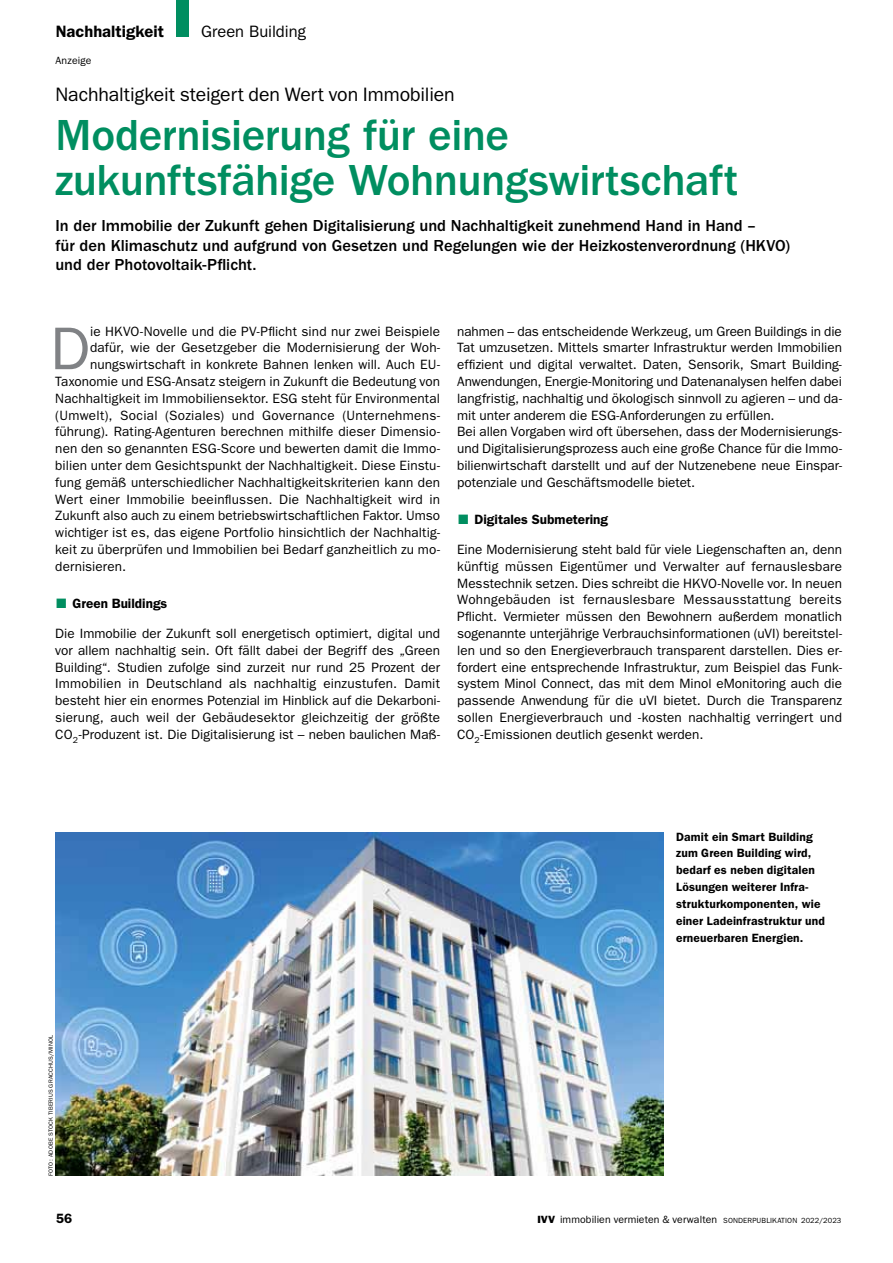
<style>
.page{position:relative;width:893px;height:1263px;background:#fff}
.page>*{position:absolute;margin:0;border:0;box-sizing:border-box;transform-origin:0 0}
.t1{font:60.45px "ITC Franklin Gothic Std";color:#808285}
.t2{font:500 45px/45px "ITC Franklin Gothic Std";letter-spacing:-.01em;color:#008e60}
.t3{font:19.5px "ITC Franklin Gothic Std";letter-spacing:-.005em;color:#000}
.t4{font:500 16.5px/19.5px "ITC Franklin Gothic Std";letter-spacing:-.005em;color:#000}
.t5{font:600 16.5px "ITC Franklin Gothic Std";color:#000}
.t6{font:16.5px "ITC Franklin Gothic Std";color:#000}
.t7{font:13.5px/16.8px "ITC Franklin Gothic Std";letter-spacing:.005em;color:#000;text-align:justify}
.t8{font:600 13.5px "ITC Franklin Gothic Std";color:#000}
.t9{font:600 12px/16.8px "ITC Franklin Gothic Std";letter-spacing:.015em;color:#000}
.t10{font:10.5px "ITC Franklin Gothic Std";letter-spacing:.01em;color:#000}
.t11{font:6px "ITC Franklin Gothic Std";letter-spacing:.035em;color:#000}
.s1{color:#008e60}
.s2{font-family:"ITC Franklin Gothic Std Hvy"}
.s3{font-size:7.5px}
</style>
<div class="page">
<img style="left:55px;top:833px;width:608px;height:343px">
<p class="t5" style="left:56px;top:21px;width:110px">Nachhaltigkeit</p>
<p class="t6" style="left:201px;top:22px;width:106px">Green Building</p>
<p class="t10" style="left:55px;top:55px;width:38px">Anzeige</p>
<h3 class="t3" style="left:55px;top:83px;width:401px">Nachhaltigkeit steigert den Wert von I mmobilien</h3>
<h2 class="t2" style="left:55px;top:113px;width:685px">Modernisierung für eine zukunftsfähige Wohnungswirtschaft</h2>
<p class="t4" style="left:55px;top:216px;width:736px">In der Immobilie der Zukunft gehen Digitalisierung und Nachhaltigkeit zunehmend Hand in Hand –<br>für den Klimaschutz und aufgrund von Gesetzen und Regelungen wie der Heizkostenverordnung (HKVO) und der Photovoltaik-Pflicht.</p>
<h1 class="t1" style="left:50px;top:314px;width:34px">D</h1>
<p class="t7" style="left:90px;top:323px;width:351px">ie HKVO-Novelle und die PV-Pflicht sind nur zwei Beispiele</p>
<p class="t7" style="left:90px;top:339px;width:352px">dafür, wie der Gesetzgeber die Modernisierung der Woh-</p>
<p class="t7" style="left:90px;top:356px;width:352px">nungswirtschaft in konkrete Bahnen lenken will. Auch EU-</p>
<p class="t7" style="left:55px;top:373px;width:386px">Taxonomie und ESG-Ansatz steigern in Zukunft die Bedeutung von</p>
<p class="t7" style="left:55px;top:390px;width:386px">Nachhaltigkeit im I mmobiliensektor. ESG steht für Environmental</p>
<p class="t7" style="left:55px;top:407px;width:386px">(U mwelt), Social (Soziales) und Governance (U nternehmens-</p>
<p class="t7" style="left:55px;top:423px;width:386px">führung). Rating-Agenturen berechnen mithilfe dieser Dimensio-</p>
<p class="t7" style="left:55px;top:440px;width:386px">nen den so genannten ESG-Score und bewerten damit die I mmo-</p>
<p class="t7" style="left:55px;top:457px;width:386px">bilien unter dem Gesichtspunkt der Nachhaltigkeit. Diese Einstu-</p>
<p class="t7" style="left:55px;top:474px;width:386px">fung gemäß unterschiedlicher Nachhaltigkeitskriterien kann den</p>
<p class="t7" style="left:55px;top:491px;width:386px">Wert einer I mmobilie beeinflussen. Die Nachhaltigkeit wird in</p>
<p class="t7" style="left:55px;top:507px;width:386px">Zukunft also auch zu einem betriebswirtschaftlichen Faktor. U mso</p>
<p class="t7" style="left:55px;top:524px;width:386px">wichtiger ist es, das eigene Portfolio hinsichtlich der Nachhaltig-</p>
<p class="t7" style="left:55px;top:541px;width:386px">keit zu überprüfen und I mmobilien bei Bedarf ganzheitlich zu mo-</p>
<p class="t7" style="left:55px;top:558px;width:72px">dernisieren.</p>
<p class="t8" style="left:56px;top:595px;width:113px"><span class="s1">■</span> Green Buildings</p>
<p class="t7" style="left:55px;top:625px;width:386px">Die I mmobilie der Zukunft soll energetisch optimiert, digital und vor allem nachhaltig sein. Oft fällt dabei der Begriff des „Green Building“. Studien zufolge sind zurzeit nur rund 25 Prozent der -I mmobilien in Deutschland als nachhaltig einzustufen. Damit besteht hier ein enormes Potenzial im Hinblick auf die Dekarboni&shy;sierung, auch weil der Gebäudesektor gleichzeitig der größte CO <sub>2</sub>-Produzent ist. Die Digitalisierung ist – neben baulichen Maß-</p>
<p class="t7" style="left:457px;top:323px;width:386px;text-align:left">nahmen – das entscheidende Werkzeug, um Green Buildings in die Tat umzusetzen. Mittels smarter I nfrastruktur werden I mmobilien effizient und digital verwaltet. Daten, Sensorik, Smart Building-Anwendungen, Energie-Monitoring und Datenanalysen helfen dabei langfristig, nachhaltig und ökologisch sinnvoll zu agieren – und da&shy;mit unter anderem die ESG-Anforderungen zu erfüllen.<br>Bei allen Vorgaben wird oft übersehen, dass der Modernisierungs&shy;und Digitalisierungsprozess auch eine große Chance für die I mmo&shy;bilienwirtschaft darstellt und auf der N utzenebene neue Einspar&shy;potenziale und Geschäftsmodelle bietet.</p>
<p class="t8" style="left:458px;top:511px;width:152px"><span class="s1">■</span> Digitales Submetering</p>
<p class="t7" style="left:457px;top:541px;width:386px">Eine Modernisierung steht bald für viele Liegenschaften an, denn künftig müssen Eigentümer und Verwalter auf fernauslesbare Messtechnik setzen. Dies schreibt die HKVO-Novelle vor. I n neuen Wohngebäuden ist fernauslesbare Messausstattung bereits Pflicht. Vermieter müssen den Bewohnern außerdem monatlich sogenannte unterjährige Verbrauchsinformationen (uVI) bereitstel&shy;len und so den Energieverbrauch transparent darstellen. Dies er&shy;fordert eine entsprechende I nfrastruktur, zum Beispiel das Funk&shy;system Minol Connect, das mit dem Minol eMonitoring auch die passende Anwendung für die uVI bietet. Durch die Transparenz sollen Energieverbrauch und -kosten nachhaltig verringert und CO<sub>2</sub>-Emissionen deutlich gesenkt werden.</p>
<p class="t9" style="left:676px;top:828px;width:150px">Damit ein Smart Building zum Green Building wird, bedarf es neben digitalen<br>Lösungen weiterer Infra&shy;strukturkomponenten, wie einer Ladeinfrastruktur und erneuerbaren Energien.</p>
<p class="t11" style="left:47px;top:1176px;width:143px;rotate:-90deg">FOTO: Adobe Stock Tiberius Gracchus/Minol</p>
<p class="t8" style="left:56px;top:1211px;width:18px">56</p>
<p class="t10" style="left:537px;top:1213px;width:305px"><span class="s2">IVV</span> immobilien vermieten &amp; verwalten <span class="s3">sonderpublikation 2022/2023</span></p>
</div>
